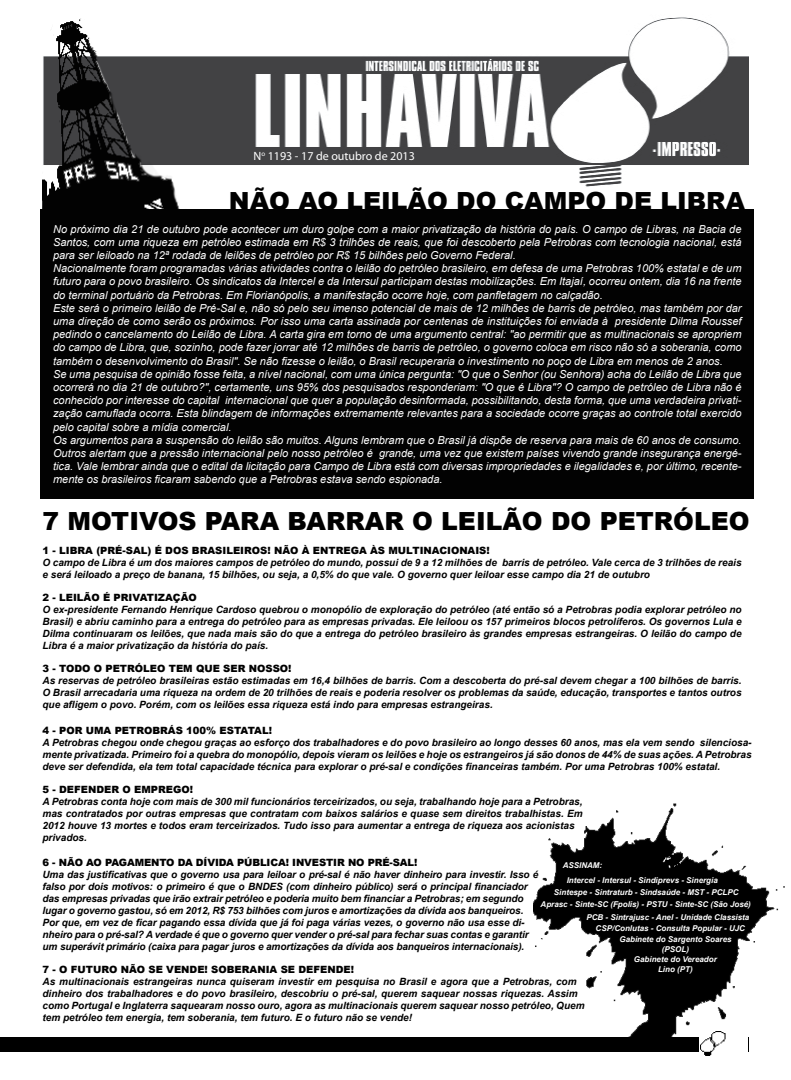
<style>
.page{position:relative;width:791px;height:1080px;background:#fff}
.page>*{position:absolute;margin:0;border:0;box-sizing:border-box;transform-origin:0 0}
.t1{font:900 25px "Arial";color:#000}
.t2{font:12px "Myriad Pro";color:#fff}
.t3{font:italic 11px/13.2px "Arial";color:#fff}
.t4{font:italic 700 10px/12px "Arial";color:#000}
.t5{font:900 10px "Arial";color:#000}
.t6{font:italic 700 8px/9.8px "Arial";color:#fff;text-align:center}
</style>
<div class="page">
<img style="left:253px;top:17px;width:495px;height:170px">
<img style="left:42px;top:18px;width:211px;height:191px">
<div style="left:40px;top:209px;width:714px;height:290px;background:#020202"></div>
<img style="left:534px;top:803px;width:251px;height:249px">
<div style="left:617px;top:862px;width:103px;height:28px;background:#000"></div>
<div style="left:0;top:1037px;width:748px;height:15px;background:#000"></div>
<img style="left:699px;top:1031px;width:48px;height:24px">
<p class="t2" style="left:253px;top:149px;width:163px">N<sup>o</sup> 1193 - 17 de outubro de 2013</p>
<h1 class="t1" style="left:229px;top:182px;width:518px">NÃO AO LEILÃO DO CAMPO DE LIBRA</h1>
<p class="t3" style="left:53px;top:222px;width:690px">No próximo dia 21 de outubro pode acontecer um duro golpe com a maior privatização da história do país. O campo de Libras, na Bacia de Santos, com uma riqueza em petróleo estimada em R$ 3 trilhões de reais, que foi descoberto pela Petrobras com tecnologia nacional, está para ser leiloado na 12ª rodada de leilões de petróleo por R$ 15 bilhões pelo Governo Federal.<br>Nacionalmente foram programadas várias atividades contra o leilão do petróleo brasileiro, em defesa de uma Petrobras 100% estatal e de um futuro para o povo brasileiro. Os sindicatos da Intercel e da Intersul participam destas mobilizações. Em Itajaí, ocorreu ontem, dia 16 na frente do terminal portuário da Petrobras. Em Florianópolis, a manifestação ocorre hoje, com panfletagem no calçadão.<br>Este será o primeiro leilão de Pré-Sal e, não só pelo seu imenso potencial de mais de 12 milhões de barris de petróleo, mas também por dar uma direção de como serão os próximos. Por isso uma carta assinada por centenas de instituições foi enviada à presidente Dilma Roussef pedindo o cancelamento do Leilão de Libra. A carta gira em torno de uma argumento central: "ao permitir que as multinacionais se apropriem do campo de Libra, que, sozinho, pode fazer jorrar até 12 milhões de barris de petróleo, o governo coloca em risco não só a soberania, como também o desenvolvimento do Brasil". Se não fizesse o leilão, o Brasil recuperaria o investimento no poço de Libra em menos de 2 anos.<br>Se uma pesquisa de opinião fosse feita, a nível nacional, com uma única pergunta: "O que o Senhor (ou Senhora) acha do Leilão de Libra que ocorrerá no dia 21 de outubro?", certamente, uns 95% dos pesquisados responderiam: "O que é Libra"? O campo de petróleo de Libra não é conhecido por interesse do capital internacional que quer a população desinformada, possibilitando, desta forma, que uma verdadeira privati&shy;zação camuflada ocorra. Esta blindagem de informações extremamente relevantes para a sociedade ocorre graças ao controle total exercido pelo capital sobre a mídia comercial.<br>Os argumentos para a suspensão do leilão são muitos. Alguns lembram que o Brasil já dispõe de reserva para mais de 60 anos de consumo.<br>Outros alertam que a pressão internacional pelo nosso petróleo é grande, uma vez que existem países vivendo grande insegurança energé&shy;tica. Vale lembrar ainda que o edital da licitação para Campo de Libra está com diversas impropriedades e ilegalidades e, por último, recente&shy;mente os brasileiros ficaram sabendo que a Petrobras estava sendo espionada.</p>
<h1 class="t1" style="left:43px;top:503px;width:709px">7 MOTIVOS PARA BARRAR O LEILÃO DO PETRÓLEO</h1>
<p class="t5" style="left:43px;top:543px;width:449px">1 - LIBRA (PRÉ-SAL) É DOS BRASILEIROS! NÃO À ENTREGA ÀS MULTINACIONAIS!</p>
<p class="t4" style="left:43px;top:556px;width:700px">O campo de Libra é um dos maiores campos de petróleo do mundo, possui de 9 a 12 milhões de barris de petróleo. Vale cerca de 3 trilhões de reais e será leiloado a preço de banana, 15 bilhões, ou seja, a 0,5% do que vale. O governo quer leiloar esse campo dia 21 de outubro</p>
<p class="t5" style="left:43px;top:590px;width:156px">2 - LEILÃO É PRIVATIZAÇÃO</p>
<p class="t4" style="left:43px;top:604px;width:700px;text-align:justify">O ex-presidente Fernando Henrique Cardoso quebrou o monopólio de exploração do petróleo (até então só a Petrobras podia explorar petróleo no Brasil) e abriu caminho para a entrega do petróleo para as empresas privadas. Ele leiloou os 157 primeiros blocos petrolíferos. Os governos Lula e Dilma continuaram os leilões, que nada mais são do que a entrega do petróleo brasileiro às grandes empresas estrangeiras. O leilão do campo de Libra é a maior privatização da história do país.</p>
<p class="t5" style="left:43px;top:661px;width:251px">3 - TODO O PETRÓLEO TEM QUE SER NOSSO!</p>
<p class="t4" style="left:43px;top:675px;width:700px;text-align:justify">As reservas de petróleo brasileiras estão estimadas em 16,4 bilhões de barris. Com a descoberta do pré-sal devem chegar a 100 bilhões de barris.<br>O Brasil arrecadaria uma riqueza na ordem de 20 trilhões de reais e poderia resolver os problemas da saúde, educação, transportes e tantos outros que afligem o povo. Porém, com os leilões essa riqueza está indo para empresas estrangeiras.</p>
<p class="t5" style="left:43px;top:723px;width:231px">4 - POR UMA PETROBRÁS 100% ESTATAL!</p>
<p class="t4" style="left:43px;top:736px;width:711px;text-align:justify">A Petrobras chegou onde chegou graças ao esforço dos trabalhadores e do povo brasileiro ao longo desses 60 anos, mas ela vem sendo silenciosa&shy;mente privatizada. Primeiro foi a quebra do monopólio, depois vieram os leilões e hoje os estrangeiros já são donos de 44% de suas ações. A Petrobras deve ser defendida, ela tem total capacidade técnica para explorar o pré-sal e condições financeiras também. Por uma Petrobras 100% estatal.</p>
<p class="t5" style="left:43px;top:782px;width:152px">5 - DEFENDER O EMPREGO!</p>
<p class="t4" style="left:43px;top:796px;width:541px">A Petrobras conta hoje com mais de 300 mil funcionários terceirizados, ou seja, trabalhando hoje para a Petrobras, mas contratados por outras empresas que contratam com baixos salários e quase sem direitos trabalhistas. Em 2012 houve 13 mortes e todos eram terceirizados. Tudo isso para aumentar a entrega de riqueza aos acionistas privados.</p>
<p class="t5" style="left:43px;top:855px;width:376px">6 - NÃO AO PAGAMENTO DA DÍVIDA PÚBLICA! I NVESTIR NO PRÉ-SAL!</p>
<p class="t4" style="left:43px;top:869px;width:497px">Uma das justificativas que o governo usa para leiloar o pré-sal é não haver dinheiro para investir. Isso é falso por dois motivos: o primeiro é que o BNDES (com dinheiro público) será o principal financiador das empresas privadas que irão extrair petróleo e poderia muito bem financiar a Petrobras; em segundo lugar o governo gastou, só em 2012, R$ 753 bilhões com juros e amortizações da dívida aos banqueiros.<br>Por que, em vez de ficar pagando essa dívida que já foi paga várias vezes, o governo não usa esse di&shy;nheiro para o pré-sal? A verdade é que o governo quer vender o pré-sal para fechar suas contas e garantir um superávit primário (caixa para pagar juros e amortizações da dívida aos banqueiros internacionais).</p>
<p class="t5" style="left:43px;top:962px;width:313px">7 - O FUTURO NÃO SE VENDE! SOBERANIA SE DEFENDE!</p>
<p class="t4" style="left:43px;top:976px;width:543px">As multinacionais estrangeiras nunca quiseram investir em pesquisa no Brasil e agora que a Petrobras, com dinheiro dos trabalhadores e do povo brasileiro, descobriu o pré-sal, querem saquear nossas riquezas. Assim como Portugal e Inglaterra saquearam nosso ouro, agora as multinacionais querem saquear nosso petróleo, Quem tem petróleo tem energia, tem soberania, tem futuro. E o futuro não se vende!</p>
<p class="t6" style="left:563px;top:860px;width:41px">ASSINAM:</p>
<p class="t6" style="left:567px;top:876px;width:153px">Intercel - Intersul - Sindiprevs - Sinergia</p>
<p class="t6" style="left:541px;top:886px;width:212px;line-height:11.9px">Sintespe - Sintraturb - Sindsaúde - MST - PCLPC<br>Aprasc - Sinte-SC (Fpolis) - PSTU - Sinte-SC (São José)</p>
<p class="t6" style="left:596px;top:911px;width:155px;line-height:11.4px;text-align:left;text-indent:-9px">PCB - Sintrajusc - Anel - Unidade Classista<br>CSP/Conlutas - Consulta Popular - UJC</p>
<p class="t6" style="left:619px;top:935px;width:114px">Gabinete do Sargento Soares (PSOL)<br>Gabinete do Vereador<br>Lino (PT)</p>
</div>
